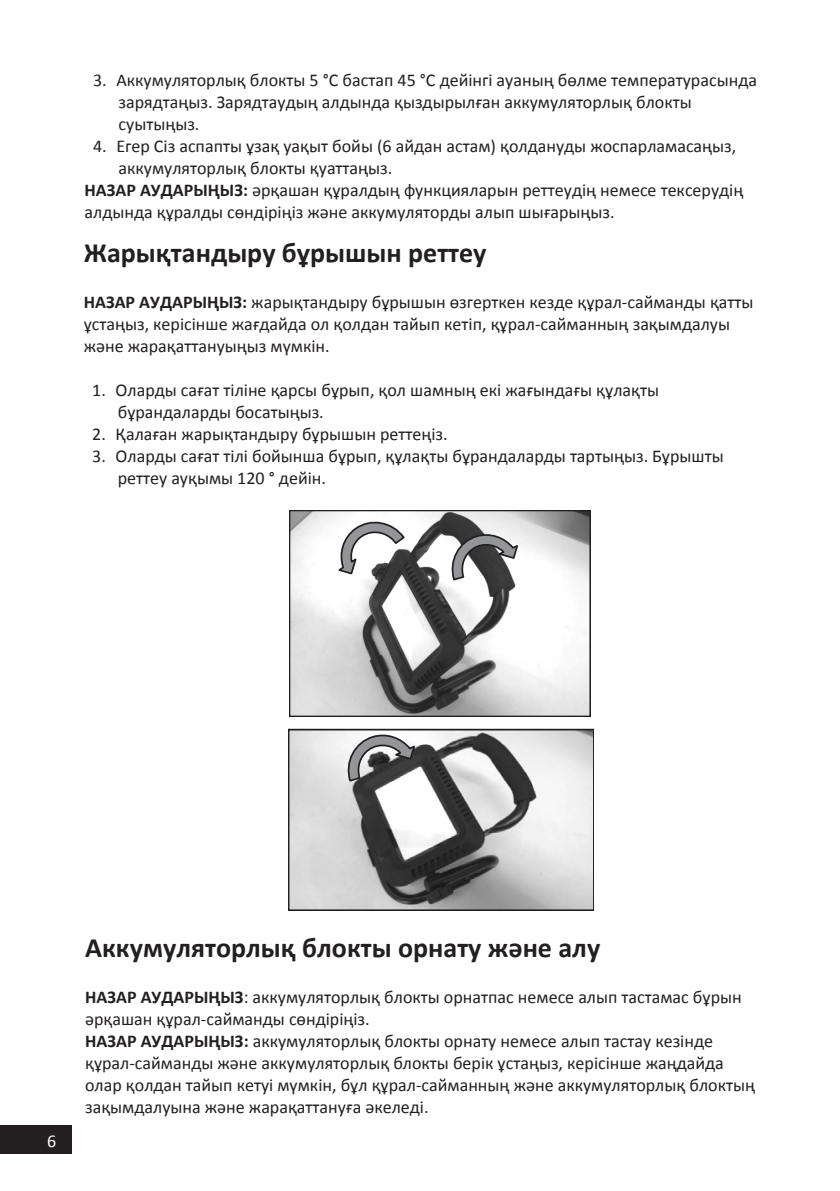
<style>
.page{position:relative;width:840px;height:1191px;background:#fff}
.page>*{position:absolute;margin:0;border:0;box-sizing:border-box;transform-origin:0 0}
.Заголовок_14{font:700 28px "Calibri";color:#231f20}
.t1{font:18px/22px "Calibri";color:#231f20}
.t2{font:18px "Calibri";color:#fff}
.s1{font-weight:700}
</style>
<div class="page">
<div style="left:0;top:1125px;width:72px;height:29px;background:#231f20"></div>
<img style="left:292px;top:513px;width:295px;height:200px">
<div style="left:289px;top:510px;width:301px;height:206px;border:2px solid #231f20"></div>
<svg style="left:335px;top:518px;width:71px;height:57px"></svg>
<svg style="left:448px;top:530px;width:71px;height:52px"></svg>
<img style="left:291px;top:732px;width:299px;height:175px">
<div style="left:288px;top:729px;width:305px;height:181px;border:2px solid #231f20"></div>
<svg style="left:344px;top:731px;width:72px;height:52px"></svg>
<p class="t1" style="left:118px;top:69px;width:639px;text-indent:-26px">3. Аккумуляторлық блокты 5 °C бастап 45 °C дейінгі ауаның бөлме температурасында зарядтаңыз. Зарядтаудың алдында қыздырылған аккумуляторлық блокты суытыңыз.</p>
<p class="t1" style="left:118px;top:135px;width:619px;text-indent:-26px">4. Егер Сіз аспапты ұзақ уақыт бойы (6 айдан астам) қолдануды жоспарламасаңыз, аккумуляторлық блокты қуаттаңыз.</p>
<p class="t1" style="left:84px;top:179px;width:660px"><span class="s1">НАЗАР АУДАРЫҢЫЗ:</span> әрқашан құралдың функцияларын реттеудің немесе тексерудің алдында құралды сөндіріңіз және аккумуляторды алып шығарыңыз.</p>
<p class="Заголовок_14" style="left:84px;top:235px;width:404px">Жарықтандыру бұрышын реттеу</p>
<p class="t1" style="left:84px;top:291px;width:671px"><span class="s1">НАЗАР АУДАРЫҢЫЗ:</span> жарықтандыру бұрышын өзгерткен кезде құрал-сайманды қатты ұстаңыз, керісінше жағдайда ол қолдан тайып кетіп, құрал-сайманның зақымдалуы және жарақаттануыңыз мүмкін.</p>
<p class="t1" style="left:118px;top:379px;width:542px;text-indent:-26px">1. Оларды сағат тіліне қарсы бұрып, қол шамның екі жағындағы құлақты бұрандаларды босатыңыз.</p>
<p class="t1" style="left:92px;top:423px;width:357px">2. Қалаған жарықтандыру бұрышын реттеңіз.</p>
<p class="t1" style="left:118px;top:445px;width:607px;text-indent:-26px">3. Оларды сағат тілі бойынша бұрып, құлақты бұрандаларды тартыңыз. Бұрышты реттеу ауқымы 120 ° дейін.</p>
<p class="t2" style="left:47px;top:1129px;width:11px">6</p>
<p class="Заголовок_14" style="left:85px;top:929px;width:516px">Аккумуляторлық блокты орнату және алу</p>
<p class="t1" style="left:85px;top:986px;width:657px"><span class="s1">НАЗАР АУДАРЫҢЫЗ</span>: аккумуляторлық блокты орнатпас немесе алып тастамас бұрын әрқашан құрал-сайманды сөндіріңіз.</p>
<p class="t1" style="left:85px;top:1030px;width:671px"><span class="s1">НАЗАР АУДАРЫҢЫЗ:</span> аккумуляторлық блокты орнату немесе алып тастау кезінде құрал-сайманды және аккумуляторлық блокты берік ұстаңыз, керісінше жаңдайда олар қолдан тайып кетуі мүмкін, бұл құрал-сайманның және аккумуляторлық блоктың зақымдалуына және жарақаттануға әкеледі.</p>
</div>
